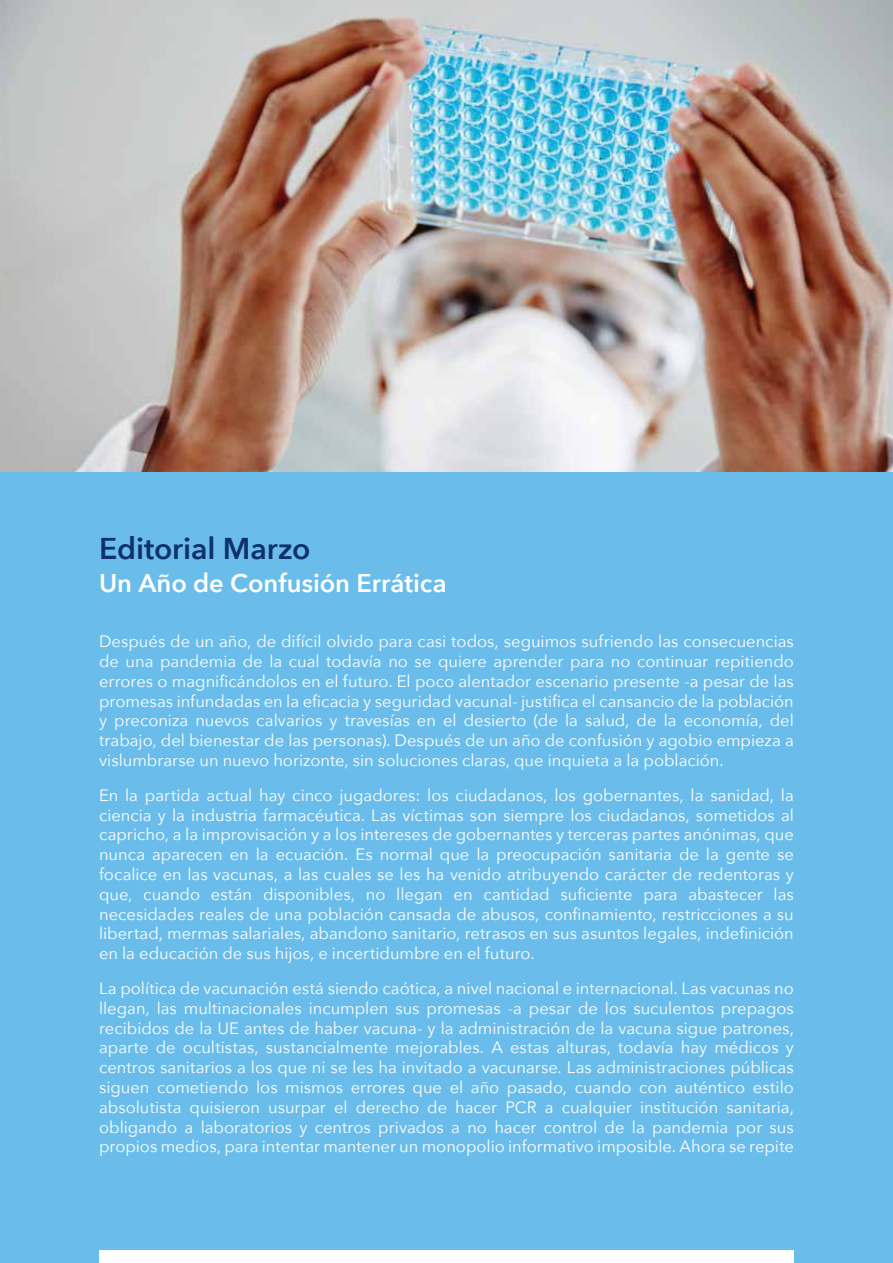
<style>
.page{position:relative;width:893px;height:1263px;background:#fff}
.page>*{position:absolute;margin:0;border:0;box-sizing:border-box;transform-origin:0 0}
.t1{font:600 30px "Avenir Next";letter-spacing:-.005em;color:#0f306d}
.t2{font:600 25.5px "Avenir Next";color:#fff}
.t3{font:16.5px/19.8px "Avenir Next";color:#fff;text-align:justify}
</style>
<div class="page">
<img style="left:0;top:0;width:893px;height:473px">
<div style="left:0;top:473px;width:893px;height:790px;background:#6abdeb"></div>
<div style="left:99px;top:1250px;width:695px;height:13px;background:#fff"></div>
<h1 class="t1" style="left:99px;top:522px;width:213px">Editorial Marzo</h1>
<h2 class="t2" style="left:99px;top:562px;width:349px">Un Año de Confusión Errática</h2>
<p class="t3" style="left:99px;top:631px;width:696px">Después de un año, de difícil olvido para casi todos, seguimos sufriendo las consecuencias de una pandemia de la cual todavía no se quiere aprender para no continuar repitiendo errores o magnificándolos en el futuro. El poco alentador escenario presente -a pesar de las promesas infundadas en la eficacia y seguridad vacunal- justifica el cansancio de la población y preconiza nuevos calvarios y travesías en el desierto (de la salud, de la economía, del trabajo, del bienestar de las personas). Después de un año de confusión y agobio empieza a vislumbrarse un nuevo horizonte, sin soluciones claras, que inquieta a la población.</p>
<p class="t3" style="left:99px;top:784px;width:696px">En la partida actual hay cinco jugadores: los ciudadanos, los gobernantes, la sanidad, la ciencia y la industria farmacéutica. Las víctimas son siempre los ciudadanos, sometidos al capricho, a la improvisación y a los intereses de gobernantes y terceras partes anónimas, que nunca aparecen en la ecuación. Es normal que la preocupación sanitaria de la gente se focalice en las vacunas, a las cuales se les ha venido atribuyendo carácter de redentoras y que, cuando están disponibles, no llegan en cantidad suficiente para abastecer las necesidades reales de una población cansada de abusos, confinamiento, restricciones a su libertad, mermas salariales, abandono sanitario, retrasos en sus asuntos legales, indefinición en la educación de sus hijos, e incertidumbre en el futuro.</p>
<p class="t3" style="left:99px;top:978px;width:696px">La política de vacunación está siendo caótica, a nivel nacional e internacional. Las vacunas no llegan, las multinacionales incumplen sus promesas -a pesar de los suculentos prepagos recibidos de la UE antes de haber vacuna- y la administración de la vacuna sigue patrones, aparte de ocultistas, sustancialmente mejorables. A estas alturas, todavía hay médicos y centros sanitarios a los que ni se les ha invitado a vacunarse. Las administraciones públicas siguen cometiendo los mismos errores que el año pasado, cuando con auténtico estilo absolutista quisieron usurpar el derecho de hacer PCR a cualquier institución sanitaria, obligando a laboratorios y centros privados a no hacer control de la pandemia por sus propios medios, para intentar mantener un monopolio informativo imposible. Ahora se repite</p>
</div>
